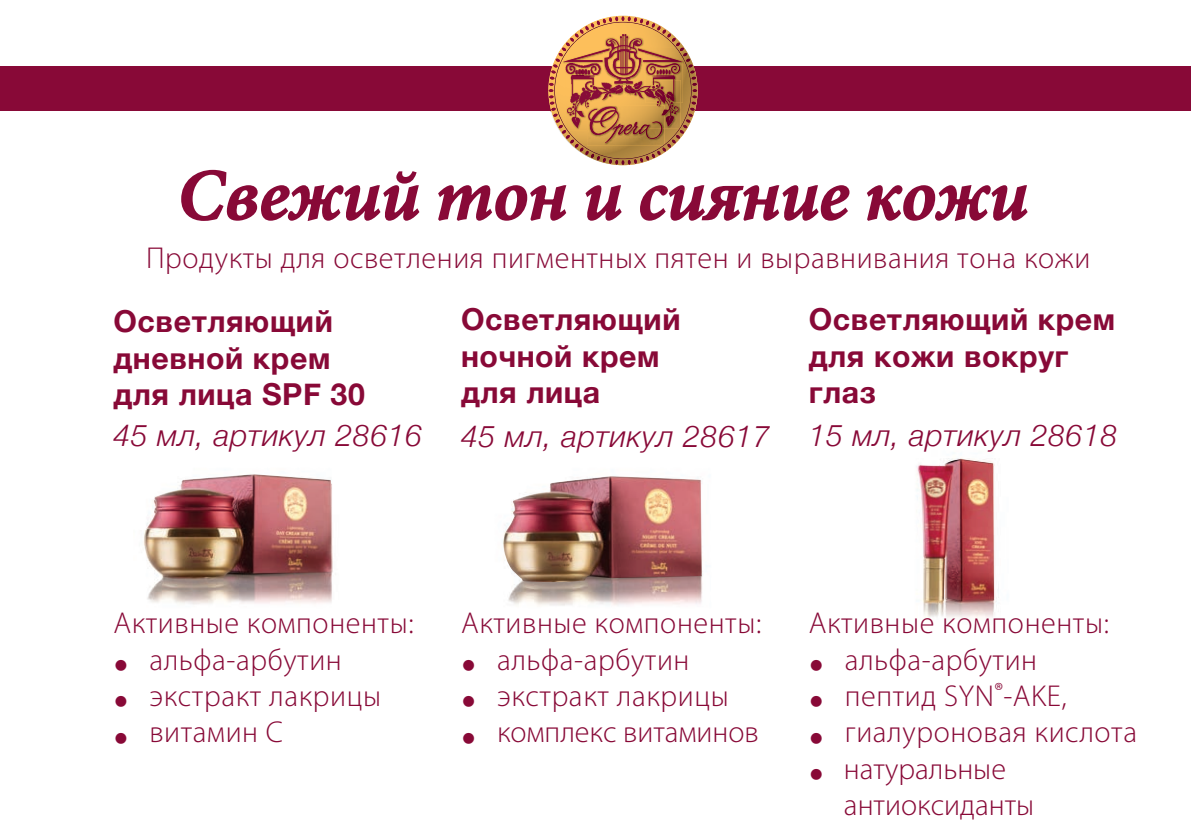
<style>
.page{position:relative;width:1191px;height:840px;background:#fff}
.page>*{position:absolute;margin:0;border:0;box-sizing:border-box;transform-origin:0 0}
.t1{font:italic 600 72px "Minion Pro";color:#880937}
.t2{font:300 30.2px "Myriad Pro";letter-spacing:.02em;color:#880937}
.t3{font:700 30.2px/36.2px "Helvetica Neue";letter-spacing:.02em;color:#880937}
.t4{font:italic 300 30.2px "Helvetica Neue";letter-spacing:.02em;color:#880937}
.t5{font:300 30.2px/36.2px "Myriad Pro";color:#880937}
.s1{font-family:"Helvetica Neue"}
</style>
<div class="page">
<img style="left:916px;top:458px;width:83px;height:160px">
<img style="left:919px;top:459px;width:74px;height:142px">
<img style="left:508px;top:571px;width:195px;height:35px">
<img style="left:503px;top:476px;width:199px;height:105px">
<svg style="left:181px;top:169px;width:239px;height:52px"></svg>
<svg style="left:438px;top:185px;width:129px;height:36px"></svg>
<svg style="left:585px;top:185px;width:37px;height:36px"></svg>
<svg style="left:640px;top:185px;width:210px;height:36px"></svg>
<svg style="left:867px;top:185px;width:161px;height:36px"></svg>
<div style="left:0;top:66px;width:1191px;height:45px;background:#880937"></div>
<svg style="left:548px;top:15px;width:149px;height:150px"></svg>
<img style="left:143px;top:530px;width:190px;height:75px">
<img style="left:145px;top:474px;width:187px;height:103px">
<img style="left:565px;top:62px;width:49px;height:40px">
<h1 class="t1" style="left:178px;top:145px;width:852px">Свежий тон и сияние кожи</h1>
<p class="t2" style="left:146px;top:241px;width:946px">Продукты для осветления пигментных пятен и выравнивания тона кожи</p>
<p class="t3" style="left:113px;top:304px;width:253px">Осветляющий дневной крем для лица SPF 30</p>
<p class="t4" style="left:113px;top:411px;width:310px">45 мл, артикул 28616</p>
<p class="t3" style="left:461px;top:302px;width:221px">Осветляющий ночной крем для лица</p>
<p class="t4" style="left:461px;top:412px;width:310px">45 мл, артикул 28617</p>
<p class="t3" style="left:808px;top:302px;width:308px">Осветляющий крем для кожи вокруг глаз</p>
<p class="t4" style="left:808px;top:411px;width:310px">15 мл, артикул 28618</p>
<p class="t2" style="left:113px;top:606px;width:302px">Активные компоненты:</p>
<p class="t2" style="left:113px;top:642px;width:230px"><span class="s1">•</span> альфа-арбутин</p>
<p class="t2" style="left:113px;top:678px;width:269px"><span class="s1">•</span> экстракт лакрицы</p>
<p class="t2" style="left:113px;top:715px;width:171px"><span class="s1">•</span> витамин C</p>
<p class="t2" style="left:461px;top:606px;width:302px">Активные компоненты:</p>
<p class="t2" style="left:461px;top:642px;width:230px"><span class="s1">•</span> альфа-арбутин</p>
<p class="t2" style="left:461px;top:678px;width:269px"><span class="s1">•</span> экстракт лакрицы</p>
<p class="t5" style="left:461px;top:714px;width:299px"><span class="s1">•</span> комплекс витаминов</p>
<p class="t2" style="left:808px;top:606px;width:302px">Активные компоненты:</p>
<p class="t2" style="left:808px;top:642px;width:230px"><span class="s1">•</span> альфа-арбутин</p>
<p class="t2" style="left:808px;top:678px;width:260px"><span class="s1">•</span> пептид SYN<sup>®</sup>-AKE,</p>
<p class="t2" style="left:808px;top:715px;width:330px"><span class="s1">•</span> гиалуроновая кислота</p>
<p class="t5" style="left:844px;top:751px;width:192px;text-indent:-35px"><span class="s1">•</span> натуральные антиоксиданты</p>
</div>
